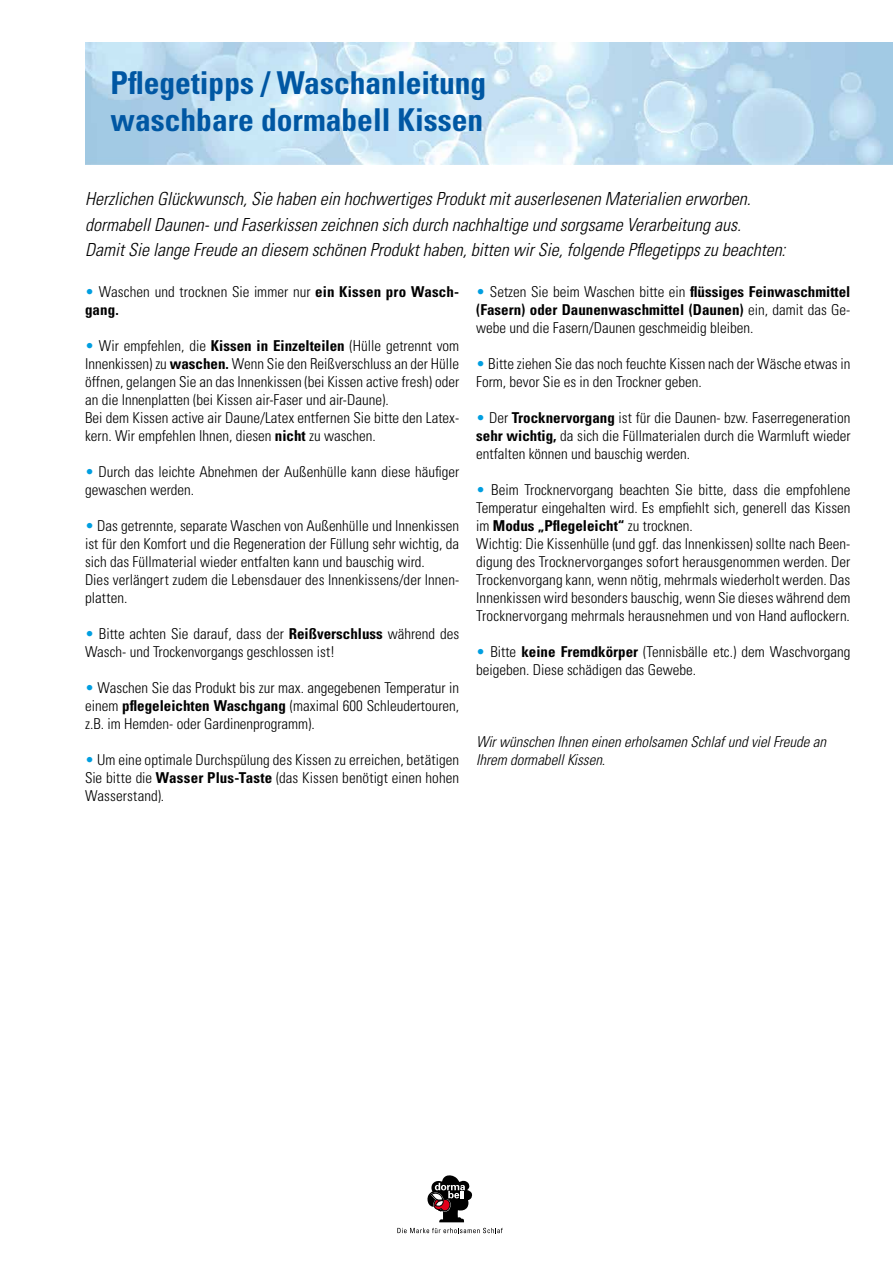
<style>
.page{position:relative;width:893px;height:1263px;background:#fff}
.page>*{position:absolute;margin:0;border:0;box-sizing:border-box;transform-origin:0 0}
.t1{font:700 condensed 31.5px/37.5px "Univers";color:#0057a3}
.t2{font:italic 300 condensed 18px/25.5px "Univers";color:#000}
.t3{font:300 condensed 15px/18px "Univers";color:#000}
.t4{font:italic 300 condensed 15px/18px "Univers";color:#000}
.s1{color:#009ee0}
.s2{font-weight:700}
</style>
<div class="page">
<svg style="left:427px;top:1175px;width:45px;height:47px"></svg>
<svg style="left:397px;top:1228px;width:106px;height:5px"></svg>
<img style="left:85px;top:43px;width:808px;height:121px">
<h1 class="t1" style="left:111px;top:63px;width:377px">Pflegetipps / Waschanleitung waschbare dormabell Kissen</h1>
<p class="t2" style="left:85px;top:186px;width:702px">Herzlichen Glückwunsch, Sie haben ein hochwertiges Produkt mit auserlesenen Materialien erworben. dormabell Daunen- und Faserkissen zeichnen sich durch nachhaltige und sorgsame Verarbeitung aus.<br>Damit Sie lange Freude an diesem schönen Produkt haben, bitten wir Sie, folgende Pflegetipps zu beachten:</p>
<p class="t3" style="left:85px;top:282px;width:376px"><span class="s1">•</span> Waschen und trocknen Sie immer nur <span class="s2">ein Kissen pro Wasch&shy;gang.</span></p>
<p class="t3" style="left:85px;top:336px;width:376px"><span class="s1">•</span> Wir empfehlen, die <span class="s2">Kissen in Einzelteilen</span> (Hülle getrennt vom Innenkissen) zu <span class="s2">waschen.</span> Wenn Sie den Reißverschluss an der Hülle öffnen, gelangen Sie an das Innenkissen (bei Kissen active fresh) oder an die Innenplatten (bei Kissen air-Faser und air-Daune).<br>Bei dem Kissen active air Daune/Latex entfernen Sie bitte den Latex&shy;kern. Wir empfehlen Ihnen, diesen <span class="s2">nicht</span> zu waschen.</p>
<p class="t3" style="left:85px;top:462px;width:376px"><span class="s1">•</span> Durch das leichte Abnehmen der Außenhülle kann diese häufiger gewaschen werden.</p>
<p class="t3" style="left:85px;top:516px;width:376px"><span class="s1">•</span> Das getrennte, separate Waschen von Außenhülle und Innenkissen ist für den Komfort und die Regeneration der Füllung sehr wichtig, da sich das Füllmaterial wieder entfalten kann und bauschig wird.<br>Dies verlängert zudem die Lebensdauer des Innenkissens/der Innen&shy;platten.</p>
<p class="t3" style="left:85px;top:624px;width:376px"><span class="s1">•</span> Bitte achten Sie darauf, dass der <span class="s2">Reißverschluss</span> während des<br>Wasch- und Trockenvorgangs geschlossen ist!</p>
<p class="t3" style="left:85px;top:678px;width:376px;text-align:justify"><span class="s1">•</span> Waschen Sie das Produkt bis zur max. angegebenen Temperatur in einem <span class="s2">pflegeleichten Waschgang</span> (maximal 600 Schleudertouren, z.B. im Hemden- oder Gardinenprogramm).</p>
<p class="t3" style="left:85px;top:750px;width:376px;text-align:justify"><span class="s1">•</span> Um eine optimale Durchspülung des Kissen zu erreichen, betätigen Sie bitte die <span class="s2">Wasser Plus-Taste</span> (das Kissen benötigt einen hohen Wasserstand).</p>
<p class="t3" style="left:476px;top:282px;width:376px;text-align:justify"><span class="s1">•</span> Setzen Sie beim Waschen bitte ein <span class="s2">flüssiges Feinwaschmittel (Fasern) oder Daunenwaschmittel (Daunen)</span> ein, damit das Ge&shy;webe und die Fasern/Daunen geschmeidig bleiben.</p>
<p class="t3" style="left:476px;top:354px;width:376px"><span class="s1">•</span> Bitte ziehen Sie das noch feuchte Kissen nach der Wäsche etwas in<br>Form, bevor Sie es in den Trockner geben.</p>
<p class="t3" style="left:476px;top:408px;width:376px;text-align:justify"><span class="s1">•</span> Der <span class="s2">Trocknervorgang</span> ist für die Daunen- bzw. Faserregeneration <span class="s2">sehr wichtig,</span> da sich die Füllmaterialen durch die Warmluft wieder entfalten können und bauschig werden.</p>
<p class="t3" style="left:476px;top:480px;width:376px"><span class="s1">•</span> Beim Trocknervorgang beachten Sie bitte, dass die empfohlene Temperatur eingehalten wird. Es empfiehlt sich, generell das Kissen im <span class="s2">Modus „Pflegeleicht“</span> zu trocknen.<br>Wichtig: Die Kissenhülle (und ggf. das Innenkissen) sollte nach Been&shy;digung des Trocknervorganges sofort herausgenommen werden. Der Trockenvorgang kann, wenn nötig, mehrmals wiederholt werden. Das Innenkissen wird besonders bauschig, wenn Sie dieses während dem Trocknervorgang mehrmals herausnehmen und von Hand auflockern.</p>
<p class="t3" style="left:476px;top:642px;width:376px"><span class="s1">•</span> Bitte <span class="s2">keine Fremdkörper</span> (Tennisbälle etc.) dem Waschvorgang beigeben. Diese schädigen das Gewebe.</p>
<p class="t4" style="left:476px;top:732px;width:351px">Wir wünschen Ihnen einen erholsamen Schlaf und viel Freude an<br>Ihrem dormabell Kissen.</p>
</div>
